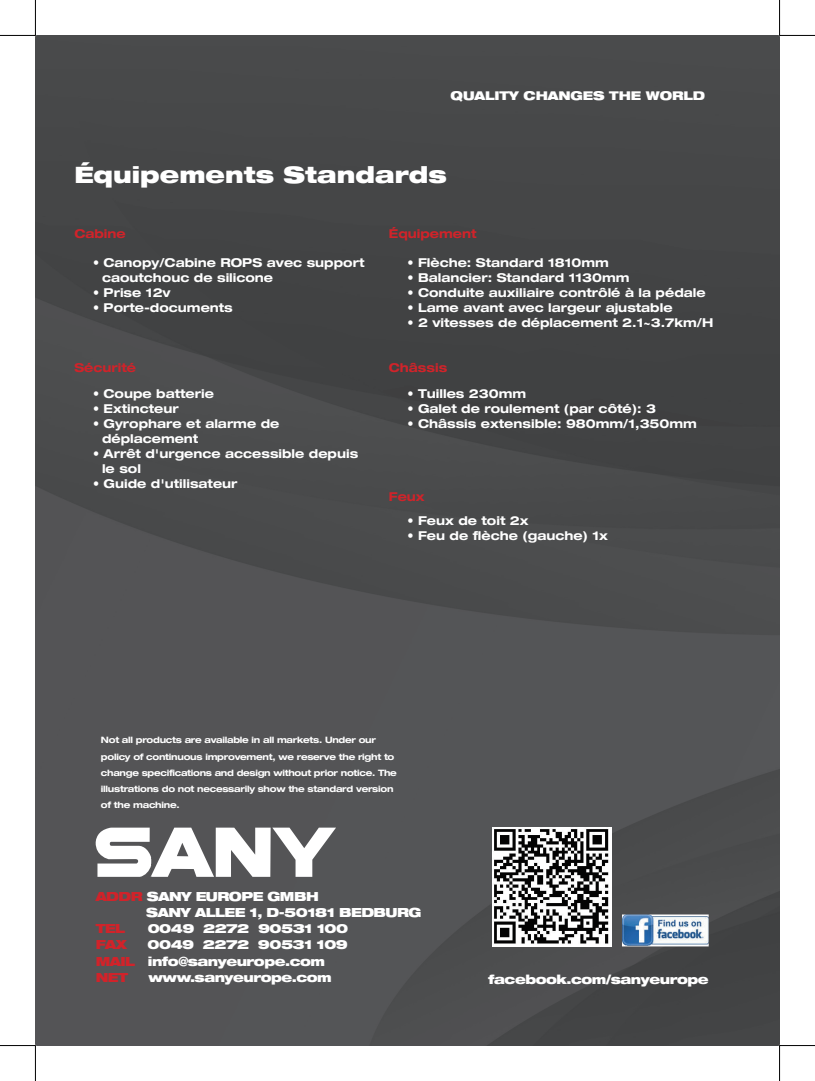
<style>
.page{position:relative;width:815px;height:1081px;background:#fff}
.page>*{position:absolute;margin:0;border:0;box-sizing:border-box;transform-origin:0 0}
.t1{font:700 22.5px "Context Reprise Black Exp S Si";color:#fff}
.t2{font:700 12.5px "Context Reprise Black Exp S Si";letter-spacing:-.04em;color:#fff}
.t3{font:700 12.5px "Context Reprise Black Exp S Si";letter-spacing:-.04em;color:#d1232a}
.t4{font:12.12px/15.2px "Context Reprise Expanded S Si Bold Expanded";color:#fff}
.t5{font:12.12px "Context Reprise Expanded S Si Bold Expanded";color:#d1232a}
.t6{font:700 12px "Context Reprise Black Exp S Si";letter-spacing:-.01em;color:#fff}
.t7{font:8.75px "Context Reprise Expanded S Si Bold Expanded";letter-spacing:-.03em;color:#fff}
.s1{color:#d1232a}
</style>
<div class="page">
<img style="left:35px;top:35px;width:745px;height:1010px">
<svg style="left:95px;top:827px;width:241px;height:50px"></svg>
<img style="left:622px;top:914px;width:87px;height:32px">
<img style="left:493px;top:827px;width:119px;height:119px">
<hr style="left:0;top:35px;width:35px;height:1px;background:#000">
<hr style="left:780px;top:35px;width:35px;height:1px;background:#000">
<hr style="left:0;top:1045px;width:35px;height:1px;background:#000">
<hr style="left:780px;top:1045px;width:35px;height:1px;background:#000">
<hr style="left:35px;top:0;width:1px;height:35px;background:#000">
<hr style="left:35px;top:1045px;width:1px;height:36px;background:#000">
<hr style="left:779px;top:0;width:1px;height:35px;background:#000">
<hr style="left:779px;top:1045px;width:1px;height:36px;background:#000">
<p class="t6" style="left:451px;top:88px;width:256px">QUALITY CHANGES THE WORLD</p>
<p class="t1" style="left:74px;top:160px;width:374px">Équipements Standards</p>
<p class="t5" style="left:74px;top:226px;width:53px">Cabine</p>
<p class="t5" style="left:389px;top:226px;width:89px">Équipement</p>
<p class="t4" style="left:102px;top:254px;width:264px;text-indent:-9px">• Canopy/Cabine ROPS avec support caoutchouc de silicone</p>
<p class="t4" style="left:93px;top:285px;width:79px">• Prise 12v</p>
<p class="t4" style="left:93px;top:300px;width:141px">• Porte-documents</p>
<p class="t5" style="left:74px;top:360px;width:63px">Sécurité</p>
<p class="t4" style="left:93px;top:386px;width:122px">• Coupe batterie</p>
<p class="t4" style="left:93px;top:401px;width:87px">• Extincteur</p>
<p class="t4" style="left:102px;top:416px;width:179px;text-indent:-9px">• Gyrophare et alarme de déplacement</p>
<p class="t4" style="left:102px;top:446px;width:258px;text-indent:-9px">• Arrêt d'urgence accessible depuis le sol</p>
<p class="t4" style="left:93px;top:476px;width:146px">• Guide d'utilisateur</p>
<p class="t4" style="left:407px;top:254px;width:203px">• Flèche: Standard 1810mm</p>
<p class="t4" style="left:407px;top:269px;width:224px">• Balancier: Standard 1130mm</p>
<p class="t4" style="left:407px;top:284px;width:300px">• Conduite auxiliaire contrôlé à la pédale</p>
<p class="t4" style="left:407px;top:299px;width:267px">• Lame avant avec largeur ajustable</p>
<p class="t4" style="left:407px;top:314px;width:307px">• 2 vitesses de déplacement 2.1~3.7km/H</p>
<p class="t5" style="left:389px;top:360px;width:60px">Châssis</p>
<p class="t4" style="left:407px;top:386px;width:120px">• Tuilles 230mm</p>
<p class="t4" style="left:407px;top:401px;width:250px">• Galet de roulement (par côté): 3</p>
<p class="t4" style="left:407px;top:416px;width:291px">• Châssis extensible: 980mm/1,350mm</p>
<p class="t5" style="left:389px;top:489px;width:37px">Feux</p>
<p class="t4" style="left:407px;top:512px;width:123px">• Feux de toit 2x</p>
<p class="t4" style="left:407px;top:527px;width:202px">• Feu de flèche (gauche) 1x</p>
<p class="t7" style="left:101px;top:734px;width:277px">Not all products are available in all markets. Under our</p>
<p class="t7" style="left:101px;top:751px;width:295px">policy of continuous improvement, we reserve the right to</p>
<p class="t7" style="left:101px;top:767px;width:297px">change specifications and design without prior notice. The</p>
<p class="t7" style="left:101px;top:783px;width:294px">illustrations do not necessarily show the standard version</p>
<p class="t7" style="left:101px;top:799px;width:80px">of the machine.</p>
<p class="t2" style="left:96px;top:888px;width:225px"><span class="s1">ADDR</span> SANY EUROPE GMBH</p>
<p class="t2" style="left:146px;top:904px;width:277px">SANY ALLEE 1, D-50181 BEDBURG</p>
<p class="t3" style="left:96px;top:920px;width:31px">TEL</p>
<p class="t2" style="left:148px;top:920px;width:202px">0049 2272 90531 100</p>
<p class="t3" style="left:96px;top:936px;width:33px">FAX</p>
<p class="t2" style="left:148px;top:936px;width:202px">0049 2272 90531 109</p>
<p class="t2" style="left:96px;top:953px;width:231px"><span class="s1">MAIL</span> info@sanyeurope.com</p>
<p class="t3" style="left:96px;top:969px;width:34px">NET</p>
<p class="t2" style="left:149px;top:969px;width:185px">www.sanyeurope.com</p>
<p class="t2" style="left:488px;top:971px;width:222px">facebook.com/sanyeurope</p>
</div>
